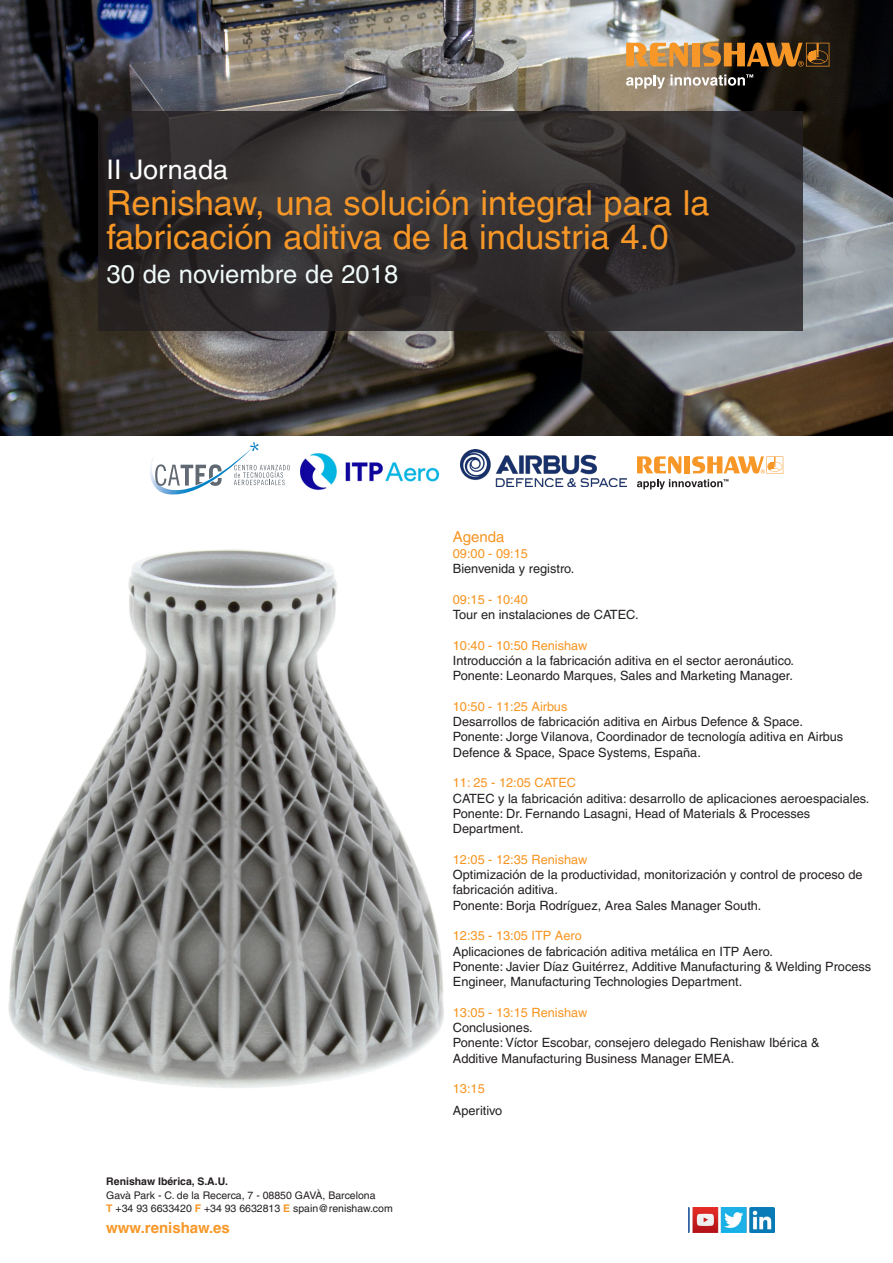
<style>
.page{position:relative;width:893px;height:1263px;background:#fff}
.page>*{position:absolute;margin:0;border:0;box-sizing:border-box;transform-origin:0 0}
.Text_8pt{font:34.5px "Helvetica LT Pro";color:#f79727}
.Text_8pt-2{font:27px "Helvetica LT Pro";color:#fff}
.Text_8pt-3{font:25.5px "Helvetica LT Pro";color:#f0f9f9}
.t1{font:700 15px "Helvetica LT Pro";color:#f79727}
.t2{font:15px "Helvetica LT Pro";color:#f79521}
.t3{font:12.75px/15.3px "Helvetica LT Pro";color:#231f20}
.t4{font:12.75px "Helvetica LT Pro";color:#f79521}
.t5{font:10.5px/13.5px "Helvetica LT Pro";color:#231f20}
.s1{font-weight:700}
.s2{font-weight:700;color:#f79727}
.s3{color:#f79521}
</style>
<div class="page">
<img style="left:8px;top:549px;width:436px;height:539px">
<img style="left:0;top:0;width:893px;height:436px">
<svg style="left:98px;top:112px;width:705px;height:219px;background:#312e2e"></svg>
<svg style="left:637px;top:456px;width:146px;height:33px"></svg>
<img style="left:688px;top:1207px;width:87px;height:26px">
<svg style="left:150px;top:442px;width:140px;height:53px"></svg>
<img style="left:460px;top:449px;width:166px;height:37px">
<img style="left:300px;top:453px;width:138px;height:37px">
<svg style="left:626px;top:43px;width:62px;height:24px"></svg>
<div style="left:692px;top:43px;width:8px;height:23px;background:#f79727"></div>
<svg style="left:703px;top:43px;width:126px;height:24px;background:#935e1f"></svg>
<svg style="left:626px;top:74px;width:127px;height:15px"></svg>
<p class="Text_8pt-2" style="left:107px;top:154px;width:123px">II Jornada</p>
<p class="Text_8pt" style="left:107px;top:183px;width:605px">Renishaw, una solución integral para la</p>
<p class="Text_8pt" style="left:107px;top:217px;width:563px">fabricación aditiva de la industria 4.0</p>
<p class="Text_8pt-3" style="left:107px;top:259px;width:293px">30 de noviembre de 2018</p>
<p class="t5" style="left:106px;top:1175px;width:288px"><span class="s1">Renishaw Ibérica, S.A.U.<br></span>Gavà Park - C. de la Recerca, 7 - 08850 GAVÀ, Barcelona<br><span class="s2">T</span> +34 93 6633420 <span class="s2">F</span> +34 93 6632813 <span class="s2">E</span> spain@renishaw.com</p>
<p class="t1" style="left:106px;top:1219px;width:125px">www.renishaw.es</p>
<p class="t2" style="left:453px;top:528px;width:53px">Agenda</p>
<p class="t3" style="left:453px;top:545px;width:123px"><span class="s3">09:00 - 09:15<br></span>Bienvenida y registro.</p>
<p class="t3" style="left:453px;top:591px;width:187px"><span class="s3">09:15 - 10:40<br></span>Tour en instalaciones de CATEC.</p>
<p class="t3" style="left:453px;top:637px;width:343px"><span class="s3">10:40 - 10:50 Renishaw<br></span>Introducción a la fabricación aditiva en el sector aeronáutico.</p>
<p class="t3" style="left:453px;top:668px;width:342px">Ponente: Leonardo Marques, Sales and Marketing Manager.</p>
<p class="t3" style="left:453px;top:698px;width:352px"><span class="s3">10:50 - 11:25 Airbus<br></span>Desarrollos de fabricación aditiva en Airbus Defence &amp; Space.</p>
<p class="t3" style="left:453px;top:729px;width:392px">Ponente: Jorge Vilanova, Coordinador de tecnología aditiva en Airbus</p>
<p class="t3" style="left:453px;top:744px;width:249px">Defence &amp; Space, Space Systems, España.</p>
<p class="t4" style="left:453px;top:775px;width:125px">11: 25 - 12:05 CATEC</p>
<p class="t3" style="left:453px;top:790px;width:418px">CATEC y la fabricación aditiva: desarrollo de aplicaciones aeroespaciales.</p>
<p class="t3" style="left:453px;top:806px;width:359px">Ponente: Dr. Fernando Lasagni, Head of Materials &amp; Processes</p>
<p class="t3" style="left:453px;top:821px;width:72px">Department.</p>
<p class="t4" style="left:453px;top:852px;width:136px">12:05 - 12:35 Renishaw</p>
<p class="t3" style="left:453px;top:867px;width:411px">Optimización de la productividad, monitorización y control de proceso de</p>
<p class="t3" style="left:453px;top:882px;width:107px">fabricación aditiva.</p>
<p class="t3" style="left:453px;top:897px;width:310px">Ponente: Borja Rodríguez, Area Sales Manager South.</p>
<p class="t3" style="left:453px;top:928px;width:321px"><span class="s3">12:35 - 13:05 ITP Aero<br></span>Aplicaciones de fabricación aditiva metálica en ITP Aero.</p>
<p class="t3" style="left:453px;top:959px;width:420px">Ponente: Javier Díaz Guitérrez, Additive Manufacturing &amp; Welding Process</p>
<p class="t3" style="left:453px;top:974px;width:291px">Engineer, Manufacturing Technologies Department.</p>
<p class="t4" style="left:453px;top:1005px;width:136px">13:05 - 13:15 Renishaw</p>
<p class="t3" style="left:453px;top:1020px;width:81px">Conclusiones.</p>
<p class="t3" style="left:453px;top:1035px;width:368px">Ponente: Víctor Escobar, consejero delegado Renishaw Ibérica &amp;</p>
<p class="t3" style="left:453px;top:1050px;width:283px">Additive Manufacturing Business Manager EMEA.</p>
<p class="t4" style="left:453px;top:1081px;width:33px">13:15</p>
<p class="t3" style="left:453px;top:1103px;width:51px">Aperitivo</p>
</div>
